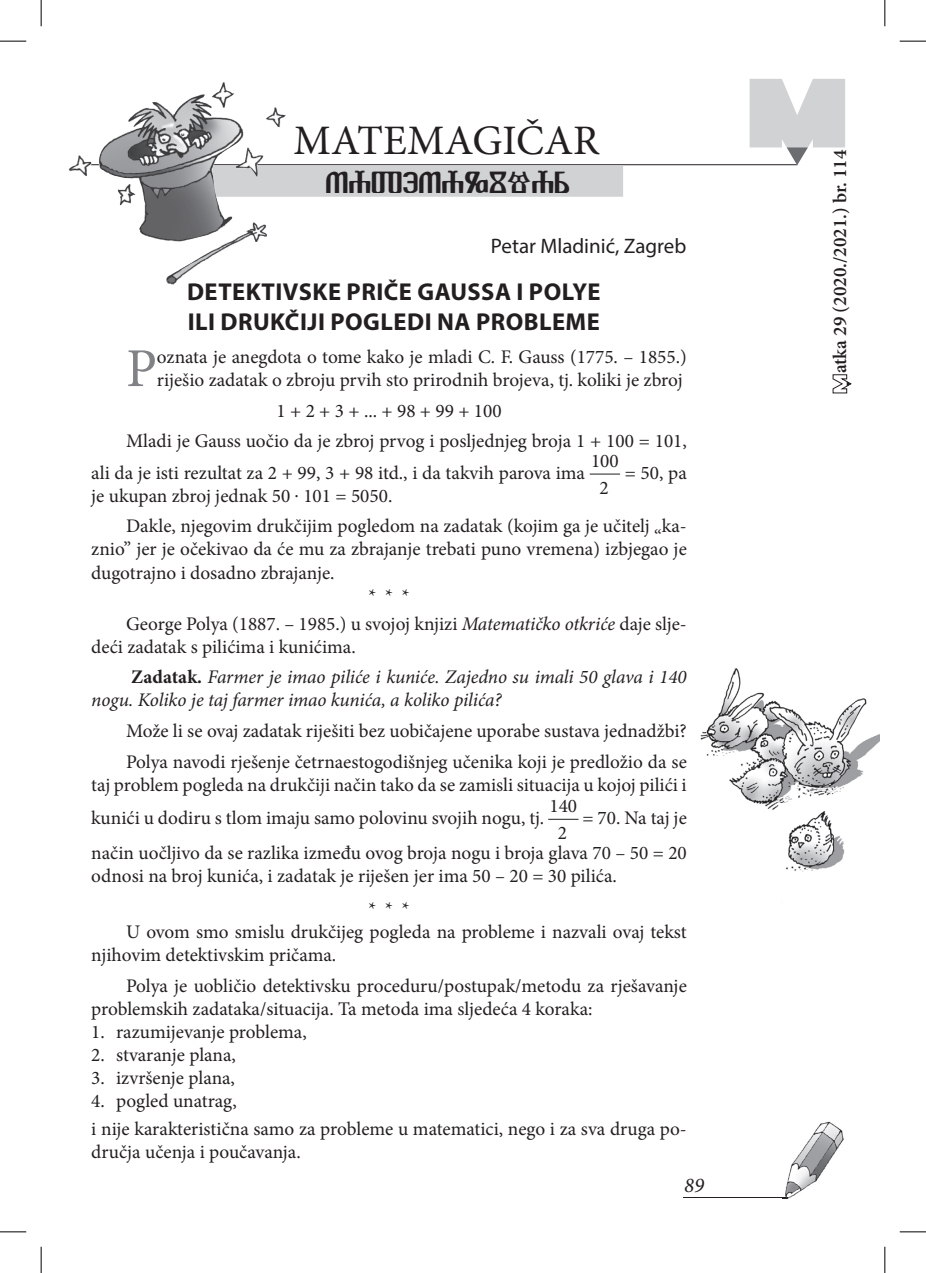
<style>
.page{position:relative;width:926px;height:1273px;background:#fff}
.page>*{position:absolute;margin:0;border:0;box-sizing:border-box;transform-origin:0 0}
.t1{font:54.77px "Minion Pro";color:#808285}
.t2{font:42px "Minion Pro";color:#231f20}
.t3{font:29.75px "Glag UGL Staro Hrvatsko Pismo";color:#231f20}
.naslov{font:700 24.5px/29.4px "Myriad Pro";letter-spacing:.02em;color:#231f20}
.ime_autora{font:21px "Myriad Pro";color:#231f20}
.t4{font:italic 21px "Minion Pro";color:#231f20}
.t5{font:19.25px/23.1px "Minion Pro";color:#231f20}
.t6{font:italic 19.25px/23.1px "Minion Pro";letter-spacing:-.005em;color:#231f20}
.t7{font:600 19.25px "Minion Pro";color:#231f20}
.s1{font-style:italic}
.s2{font-weight:700;font-style:normal}
</style>
<div class="page">
<hr style="left:91px;top:164px;width:706px;height:1px;background:#231f20">
<svg style="left:749px;top:79px;width:96px;height:86px"></svg>
<hr style="left:683px;top:1197px;width:104px;height:1px;background:#231f20">
<img style="left:782px;top:1121px;width:62px;height:78px">
<div style="left:208px;top:166px;width:415px;height:31px;background:#d1d2d4"></div>
<img style="left:68px;top:82px;width:222px;height:203px">
<svg style="left:832px;top:374px;width:20px;height:20px"></svg>
<hr style="left:590px;top:474px;width:30px;height:1px;background:#231f20">
<hr style="left:548px;top:819px;width:30px;height:1px;background:#231f20">
<img style="left:700px;top:668px;width:179px;height:142px">
<img style="left:779px;top:804px;width:71px;height:68px">
<svg style="left:0;top:41px;width:26px;height:1px"></svg>
<svg style="left:899px;top:41px;width:27px;height:1px"></svg>
<svg style="left:0;top:1231px;width:26px;height:1px"></svg>
<svg style="left:899px;top:1231px;width:27px;height:1px"></svg>
<svg style="left:41px;top:0;width:1px;height:26px"></svg>
<svg style="left:41px;top:1247px;width:1px;height:26px"></svg>
<svg style="left:884px;top:0;width:1px;height:26px"></svg>
<svg style="left:884px;top:1247px;width:1px;height:26px"></svg>
<p class="t2" style="left:293px;top:113px;width:307px">MATEMAGIČAR</p>
<p class="t3" style="left:325px;top:165px;width:246px">MATEMAGIČAR</p>
<p class="ime_autora" style="left:491px;top:233px;width:197px">Petar Mladinić, Zagreb</p>
<p class="naslov" style="left:187px;top:277px;width:415px">DETEKTIVSKE PRIČE GAUSSA I POLYE<br>ILI DRUKČIJI POGLEDI NA PROBLEME</p>
<p class="t5" style="left:157px;top:345px;width:531px">oznata je anegdota o tome kako je mladi C. F. Gauss (1775. – 1855.) riješio zadatak o zbroju prvih sto prirodnih brojeva, tj. koliki je zbroj</p>
<p class="t5" style="left:276px;top:399px;width:226px">1 + 2 + 3 + ... + 98 + 99 + 100</p>
<p class="t5" style="left:91px;top:425px;width:597px;line-height:31.5px;text-indent:35px">Mladi je Gauss uočio da je zbroj prvog i posljednjeg broja 1 + 100 = 101, ali da je isti rezultat za 2 + 99, 3 + 98 itd., i da takvih parova ima</p>
<p class="t1" style="left:126px;top:332px;width:32px">P</p>
<p class="t5" style="left:591px;top:448px;width:29px;line-height:26.6px;text-align:center">100<br>2</p>
<p class="t5" style="left:624px;top:461px;width:64px">= 50, pa</p>
<p class="t5" style="left:91px;top:484px;width:302px">je ukupan zbroj jednak 50 . 101 = 5050.</p>
<p class="t5" style="left:126px;top:515px;width:525px">Dakle, njegovim drukčijim pogledom na zadatak (kojim ga je učitelj</p>
<p class="t5" style="left:654px;top:525px;width:9px">“</p>
<p class="t5" style="left:91px;top:515px;width:597px;text-align:justify;text-indent:570px">ka&shy;znio” jer je očekivao da će mu za zbrajanje trebati puno vremena) izbjegao je dugotrajno i dosadno zbrajanje.</p>
<p class="t5" style="left:368px;top:584px;width:42px">* * *</p>
<p class="t5" style="left:91px;top:612px;width:597px;text-indent:35px">George Polya (1887. – 1985.) u svojoj knjizi <span class="s1">Matematičko otkriće</span> daje slje&shy;deći zadatak s pilićima i kunićima.</p>
<p class="t6" style="left:91px;top:666px;width:597px;text-indent:40px"><span class="s2">Zadatak.</span> Farmer je imao piliće i kuniće. Zajedno su imali 50 glava i 140 nogu. Koliko je taj farmer imao kunića, a koliko pilića?</p>
<p class="t5" style="left:126px;top:719px;width:562px">Može li se ovaj zadatak riješiti bez uobičajene uporabe sustava jednadžbi?</p>
<p class="t5" style="left:91px;top:750px;width:597px;text-align:right">Polya navodi rješenje četrnaestogodišnjeg učenika koji je predložio da se<br>taj problem pogleda na drukčiji način tako da se zamisli situacija u kojoj pilići i</p>
<p class="t5" style="left:91px;top:806px;width:454px">kunići u dodiru s tlom imaju samo polovinu svojih nogu, tj.</p>
<p class="t5" style="left:549px;top:793px;width:29px;line-height:26.6px;text-align:center">140<br>2</p>
<p class="t5" style="left:91px;top:800px;width:597px;line-height:35px;text-align:right">= 70. Na taj je<br>način uočljivo da se razlika između ovog broja nogu i broja glava 70 – 50 = 20</p>
<p class="t5" style="left:91px;top:864px;width:527px">odnosi na broj kunića, i zadatak je riješen jer ima 50 – 20 = 30 pilića.</p>
<p class="t5" style="left:368px;top:897px;width:42px">* * *</p>
<p class="t5" style="left:91px;top:920px;width:597px;text-indent:35px">U ovom smo smislu drukčijeg pogleda na probleme i nazvali ovaj tekst njihovim detektivskim pričama.</p>
<p class="t5" style="left:91px;top:974px;width:597px;text-indent:35px">Polya je uobličio detektivsku proceduru/postupak/metodu za rješavanje problemskih zadataka/situacija. Ta metoda ima sljedeća 4 koraka:</p>
<p class="t5" style="left:91px;top:1020px;width:217px">1. razumijevanje problema,</p>
<p class="t5" style="left:91px;top:1043px;width:146px">2. stvaranje plana,</p>
<p class="t5" style="left:91px;top:1066px;width:145px">3. izvršenje plana,</p>
<p class="t5" style="left:91px;top:1090px;width:147px">4. pogled unatrag,</p>
<p class="t5" style="left:91px;top:1118px;width:597px">i nije karakteristična samo za probleme u matematici, nego i za sva druga po&shy;dručja učenja i poučavanja.</p>
<p class="t4" style="left:684px;top:1171px;width:22px">89</p>
<p class="t7" style="left:826px;top:373px;width:225px;rotate:-90deg">atka 29 (2020./2021.) br. 114</p>
</div>
